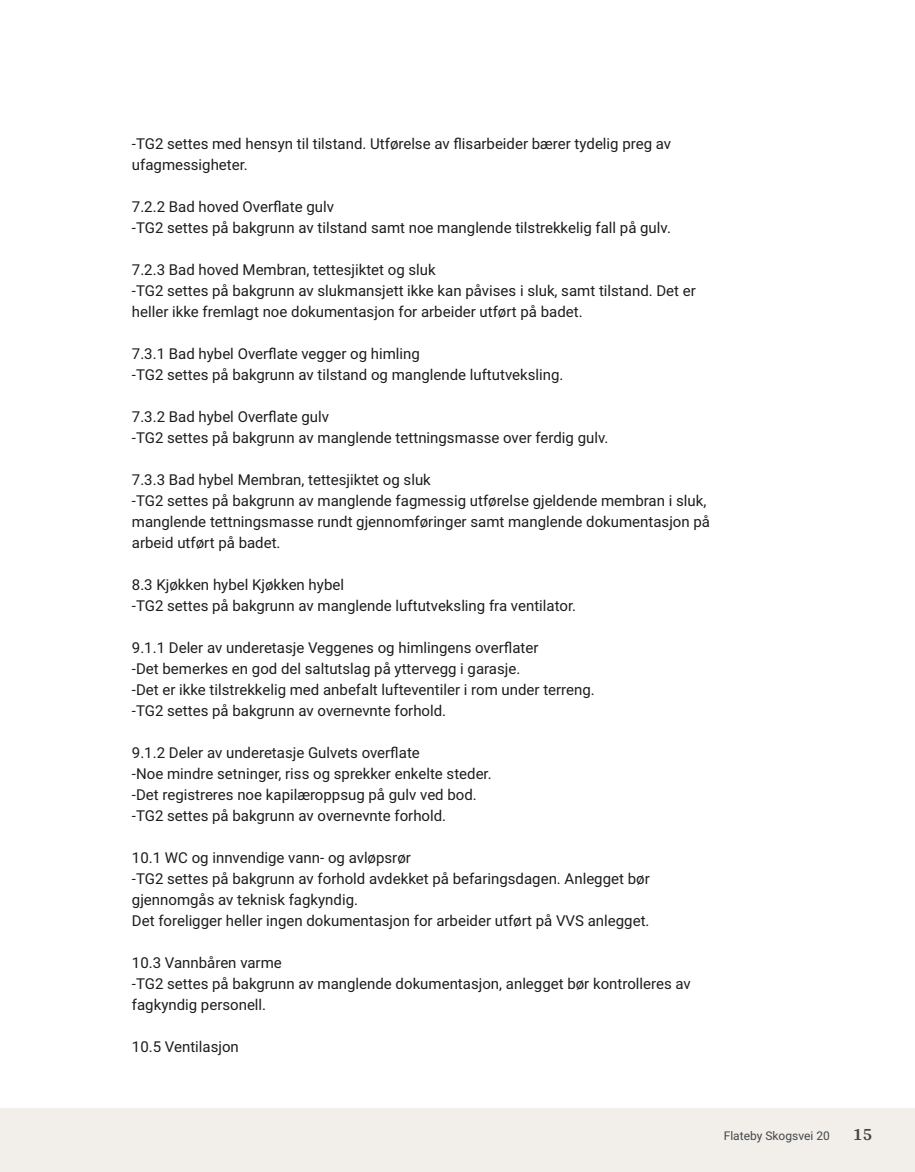
<style>
.page{position:relative;width:915px;height:1172px;background:#fff}
.page>*{position:absolute;margin:0;border:0;box-sizing:border-box;transform-origin:0 0}
.t1{font:700 18px "Arya";color:#414749}
.t2{font:15px/21px "Roboto Vitec";color:#1d1d1b}
.t3{font:12px "Roboto Vitec";color:#414749}
</style>
<div class="page">
<div style="left:0;top:1108px;width:914px;height:64px;background:#f2eeea"></div>
<p class="t2" style="left:132px;top:132px;width:540px">‑TG2 settes med hensyn til tilstand. Utførelse av flisarbeider bærer tydelig preg av ufagmessigheter.</p>
<p class="t2" style="left:132px;top:195px;width:540px">7.2.2 Bad hoved Overflate gulv<br>‑TG2 settes på bakgrunn av tilstand samt noe manglende tilstrekkelig fall på gulv.</p>
<p class="t2" style="left:132px;top:258px;width:565px">7.2.3 Bad hoved Membran, tettesjiktet og sluk<br>‑TG2 settes på bakgrunn av slukmansjett ikke kan påvises i sluk, samt tilstand. Det er heller ikke fremlagt noe dokumentasjon for arbeider utført på badet.</p>
<p class="t2" style="left:132px;top:342px;width:433px">7.3.1 Bad hybel Overflate vegger og himling<br>‑TG2 settes på bakgrunn av tilstand og manglende luftutveksling.</p>
<p class="t2" style="left:132px;top:405px;width:478px">7.3.2 Bad hybel Overflate gulv<br>‑TG2 settes på bakgrunn av manglende tettningsmasse over ferdig gulv.</p>
<p class="t2" style="left:132px;top:468px;width:579px">7.3.3 Bad hybel Membran, tettesjiktet og sluk<br>‑TG2 settes på bakgrunn av manglende fagmessig utførelse gjeldende membran i sluk, manglende tettningsmasse rundt gjennomføringer samt manglende dokumentasjon på arbeid utført på badet.</p>
<p class="t2" style="left:132px;top:573px;width:445px">8.3 Kjøkken hybel Kjøkken hybel<br>‑TG2 settes på bakgrunn av manglende luftutveksling fra ventilator.</p>
<p class="t2" style="left:132px;top:636px;width:464px">9.1.1 Deler av underetasje Veggenes og himlingens overflater<br>‑Det bemerkes en god del saltutslag på yttervegg i garasje.<br>‑Det er ikke tilstrekkelig med anbefalt lufteventiler i rom under terreng. ‑TG2 settes på bakgrunn av overnevnte forhold.</p>
<p class="t2" style="left:132px;top:741px;width:361px">9.1.2 Deler av underetasje Gulvets overflate<br>‑Noe mindre setninger, riss og sprekker enkelte steder. ‑Det registreres noe kapilæroppsug på gulv ved bod. ‑TG2 settes på bakgrunn av overnevnte forhold.</p>
<p class="t2" style="left:132px;top:846px;width:519px">10.1 WC og innvendige vann‑ og avløpsrør<br>‑TG2 settes på bakgrunn av forhold avdekket på befaringsdagen. Anlegget bør gjennomgås av teknisk fagkyndig.<br>Det foreligger heller ingen dokumentasjon for arbeider utført på VVS anlegget.</p>
<p class="t2" style="left:132px;top:951px;width:560px">10.3 Vannbåren varme<br>‑TG2 settes på bakgrunn av manglende dokumentasjon, anlegget bør kontrolleres av fagkyndig personell.</p>
<p class="t2" style="left:132px;top:1035px;width:108px">10.5 Ventilasjon</p>
<p class="t3" style="left:723px;top:1127px;width:108px">Flateby Skogsvei 20</p>
<p class="t1" style="left:852px;top:1123px;width:21px">15</p>
</div>
